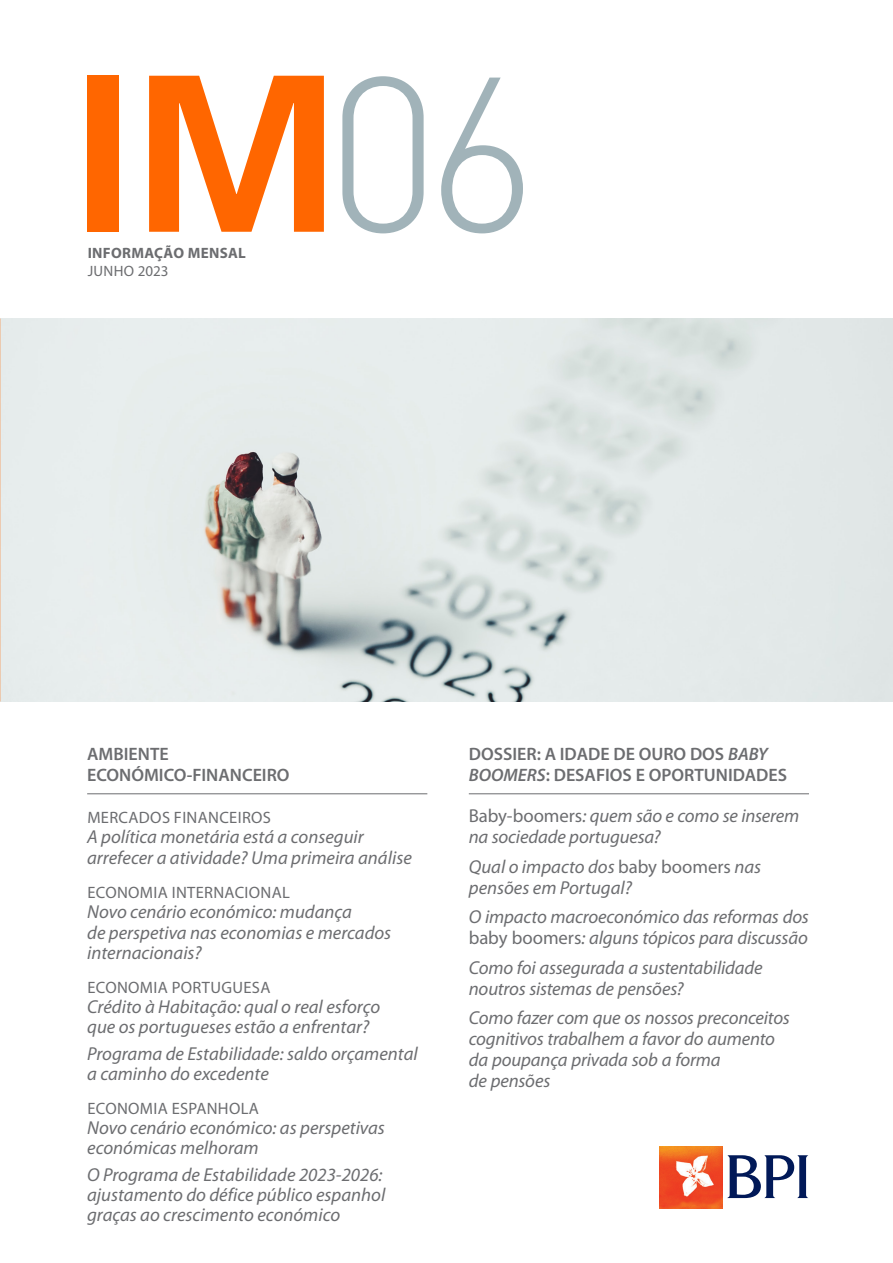
<style>
.page{position:relative;width:893px;height:1263px;background:#fff}
.page>*{position:absolute;margin:0;border:0;box-sizing:border-box;transform-origin:0 0}
.t1{font:300 217.05px "DIN Pro";color:#a1b3b9}
.Titulo_Focus{font:italic 18.75px/21px "Myriad Pro";color:#6c6d70}
.t2{font:600 18px/21px "Myriad Pro";color:#6c6d70}
.t3{font:16.5px "Myriad Pro";letter-spacing:.02em;color:#6c6d70}
._1_NUM_-_MES{font:700 15px "Myriad Pro";letter-spacing:.02em;color:#6c6d70}
._1_NUM_-_MES-2{font:15px "Myriad Pro";letter-spacing:.02em;color:#6c6d70}
.s1{font-style:italic}
.s2{font-style:normal}
</style>
<div class="page">
<img style="left:0;top:319px;width:893px;height:383px">
<svg style="left:727px;top:1155px;width:81px;height:43px"></svg>
<img style="left:660px;top:1147px;width:62px;height:61px">
<svg style="left:149px;top:76px;width:175px;height:156px"></svg>
<div style="left:88px;top:76px;width:31px;height:156px;background:#f60"></div>
<hr style="left:87px;top:793px;width:340px;height:1px;background:#6c6d70">
<hr style="left:469px;top:793px;width:340px;height:1px;background:#6c6d70">
<p class="_1_NUM_-_MES" style="left:88px;top:245px;width:160px">INFORMAÇÃO MENSAL</p>
<p class="_1_NUM_-_MES-2" style="left:88px;top:263px;width:82px">JUNHO 2023</p>
<p class="t1" style="left:327px;top:-14px;width:212px">06</p>
<p class="t2" style="left:87px;top:743px;width:204px">AMBIENTE<br>ECONÓMICO-FINANCEIRO</p>
<p class="t3" style="left:87px;top:808px;width:185px">MERCADOS FINANCEIROS</p>
<p class="Titulo_Focus" style="left:87px;top:827px;width:326px">A política monetária está a conseguir arrefecer a atividade? Uma primeira análise</p>
<p class="t3" style="left:87px;top:883px;width:204px">ECONOMIA INTERNACIONAL</p>
<p class="Titulo_Focus" style="left:87px;top:902px;width:306px;line-height:20.2px">Novo cenário económico: mudança<br>de perspetiva nas economias e mercados internacionais?</p>
<p class="t3" style="left:87px;top:978px;width:185px">ECONOMIA PORTUGUESA</p>
<p class="Titulo_Focus" style="left:87px;top:997px;width:295px;line-height:20.2px">Crédito à Habitação: qual o real esforço que os portugueses estão a enfrentar?</p>
<p class="Titulo_Focus" style="left:87px;top:1044px;width:332px;line-height:20.2px">Programa de Estabilidade: saldo orçamental a caminho do excedente</p>
<p class="t3" style="left:87px;top:1099px;width:173px">ECONOMIA ESPANHOLA</p>
<p class="Titulo_Focus" style="left:87px;top:1118px;width:299px;line-height:20.2px">Novo cenário económico: as perspetivas económicas melhoram</p>
<p class="Titulo_Focus" style="left:87px;top:1165px;width:300px;line-height:20.2px">O Programa de Estabilidade 2023-2026: ajustamento do défice público espanhol graças ao crescimento económico</p>
<p class="t2" style="left:469px;top:743px;width:320px">DOSSIER: A IDADE DE OURO DOS <span class="s1">BABY<br>BOOMERS</span>: DESAFIOS E OPORTUNIDADES</p>
<p class="Titulo_Focus" style="left:469px;top:806px;width:332px"><span class="s2">Baby-boomers</span>: quem são e como se inserem na sociedade portuguesa?</p>
<p class="Titulo_Focus" style="left:469px;top:856px;width:294px">Qual o impacto dos <span class="s2">baby boomers</span> nas pensões em Portugal?</p>
<p class="Titulo_Focus" style="left:469px;top:907px;width:342px">O impacto macroeconómico das reformas dos <span class="s2">baby boomers</span>: alguns tópicos para discussão</p>
<p class="Titulo_Focus" style="left:469px;top:957px;width:295px">Como foi assegurada a sustentabilidade noutros sistemas de pensões?</p>
<p class="Titulo_Focus" style="left:469px;top:1008px;width:323px">Como fazer com que os nossos preconceitos cognitivos trabalhem a favor do aumento da poupança privada sob a forma<br>de pensões</p>
</div>
